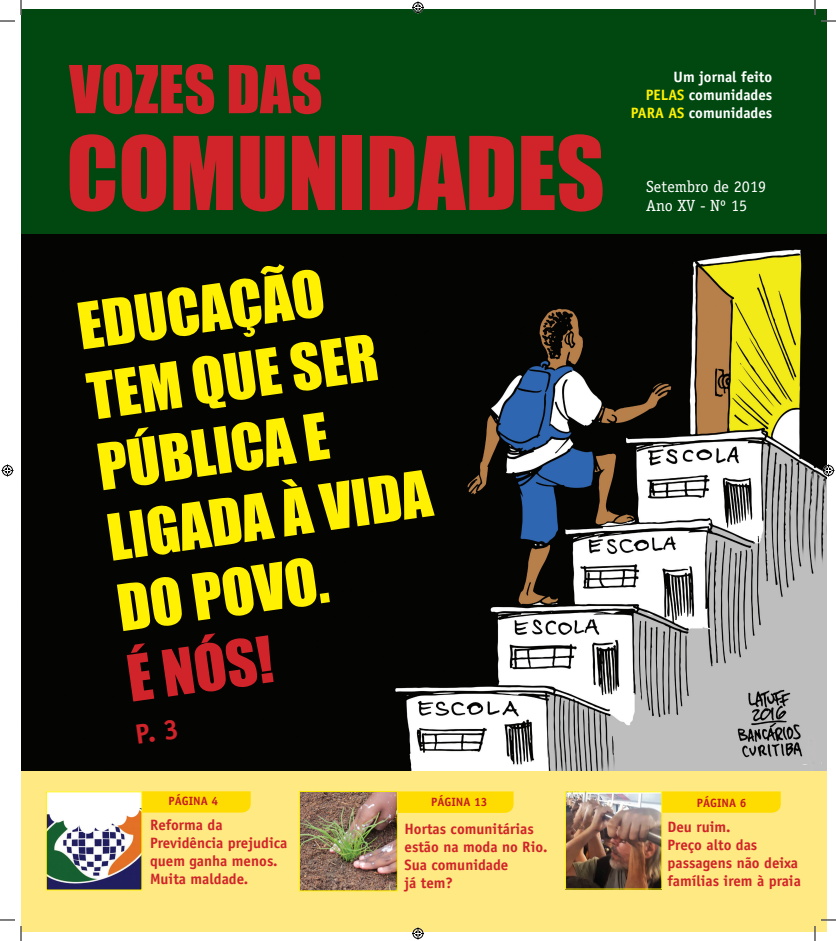
<style>
.page{position:relative;width:836px;height:941px;background:#fff}
.page>*{position:absolute;margin:0;border:0;box-sizing:border-box;transform-origin:0 0}
.t1{font:93.8px "Impact";color:#d1232a}
.t2{font:61px "Impact";color:#d1232a}
.t3{font:59.3px/71.1px "Impact";color:#fff101}
.t4{font:59.3px "Impact";color:#d1232a}
.t5{font:16.2px/19.6px "Officina Serif Std";color:#fff}
.t6{font:700 15px/18px "Officina Sans";color:#d1232a}
.t7{font:700 15px/18px "Officina Sans";color:#fff;text-align:right}
.t8{font:700 12px "Officina Sans";color:#c61c22}
.s1{color:#fff101}
</style>
<div class="page">
<img style="left:21px;top:234px;width:805px;height:537px">
<div style="left:21px;top:771px;width:805px;height:160px;background:#ffe982"></div>
<div style="left:21px;top:10px;width:805px;height:224px;background:#004810"></div>
<div style="left:142px;top:791px;width:109px;height:21px;background:#ffdc01"></div>
<div style="left:662px;top:791px;width:118px;height:21px;background:#ffdc01"></div>
<img style="left:48px;top:793px;width:92px;height:95px">
<div style="left:46px;top:791px;width:96px;height:99px;border:1px solid #fff101"></div>
<img style="left:567px;top:793px;width:93px;height:94px">
<div style="left:565px;top:791px;width:97px;height:98px;border:1px solid #fff101"></div>
<svg style="left:398px;top:791px;width:115px;height:22px;background:#ffdc04"></svg>
<img style="left:301px;top:793px;width:95px;height:96px">
<div style="left:299px;top:791px;width:99px;height:100px;border:1px solid #fff101"></div>
<svg style="left:0;top:919px;width:15px;height:1px"></svg>
<svg style="left:821px;top:919px;width:15px;height:1px"></svg>
<svg style="left:0;top:0;width:22px;height:22px"></svg>
<svg style="left:20px;top:926px;width:2px;height:15px"></svg>
<svg style="left:814px;top:0;width:22px;height:22px"></svg>
<svg style="left:814px;top:926px;width:2px;height:15px"></svg>
<svg style="left:412px;top:2px;width:12px;height:12px"></svg>
<svg style="left:412px;top:927px;width:12px;height:12px"></svg>
<svg style="left:2px;top:464px;width:12px;height:12px"></svg>
<svg style="left:822px;top:464px;width:12px;height:12px"></svg>
<svg style="left:136px;top:719px;width:42px;height:24px"></svg>
<h2 class="t2" style="left:69px;top:42px;width:255px">VOZES DAS</h2>
<h1 class="t1" style="left:66px;top:100px;width:540px">COMUNIDADES</h1>
<h3 class="t3" style="left:73px;top:290px;width:328px;rotate:-8deg">EDUCAÇÃO<br>TEM QUE SER<br>PÚBLICA E<br>LIGADA À VIDA<br>DO POVO.</h3>
<h3 class="t4" style="left:121px;top:633px;width:148px;rotate:-8deg">É NÓS!</h3>
<p class="t7" style="left:631px;top:67px;width:143px">Um jornal feito<br><span class="s1">pelas</span> comunidades <span class="s1">para as</span> comunidades</p>
<p class="t5" style="left:646px;top:176px;width:122px">Setembro de 2019<br>Ano XV - Nº 15</p>
<p class="t8" style="left:169px;top:793px;width:51px">Página 4</p>
<p class="t8" style="left:431px;top:794px;width:58px">Página 13</p>
<p class="t8" style="left:697px;top:795px;width:51px">Página 6</p>
<p class="t6" style="left:150px;top:816px;width:139px">Reforma da<br>Previdência prejudica quem ganha menos.<br>Muita maldade.</p>
<p class="t6" style="left:667px;top:817px;width:135px">Deu ruim.<br>Preço alto das passagens não deixa famílias irem à praia</p>
<p class="t6" style="left:404px;top:819px;width:145px">Hortas comunitárias estão na moda no Rio.<br>Sua comunidade<br>já tem?</p>
</div>
